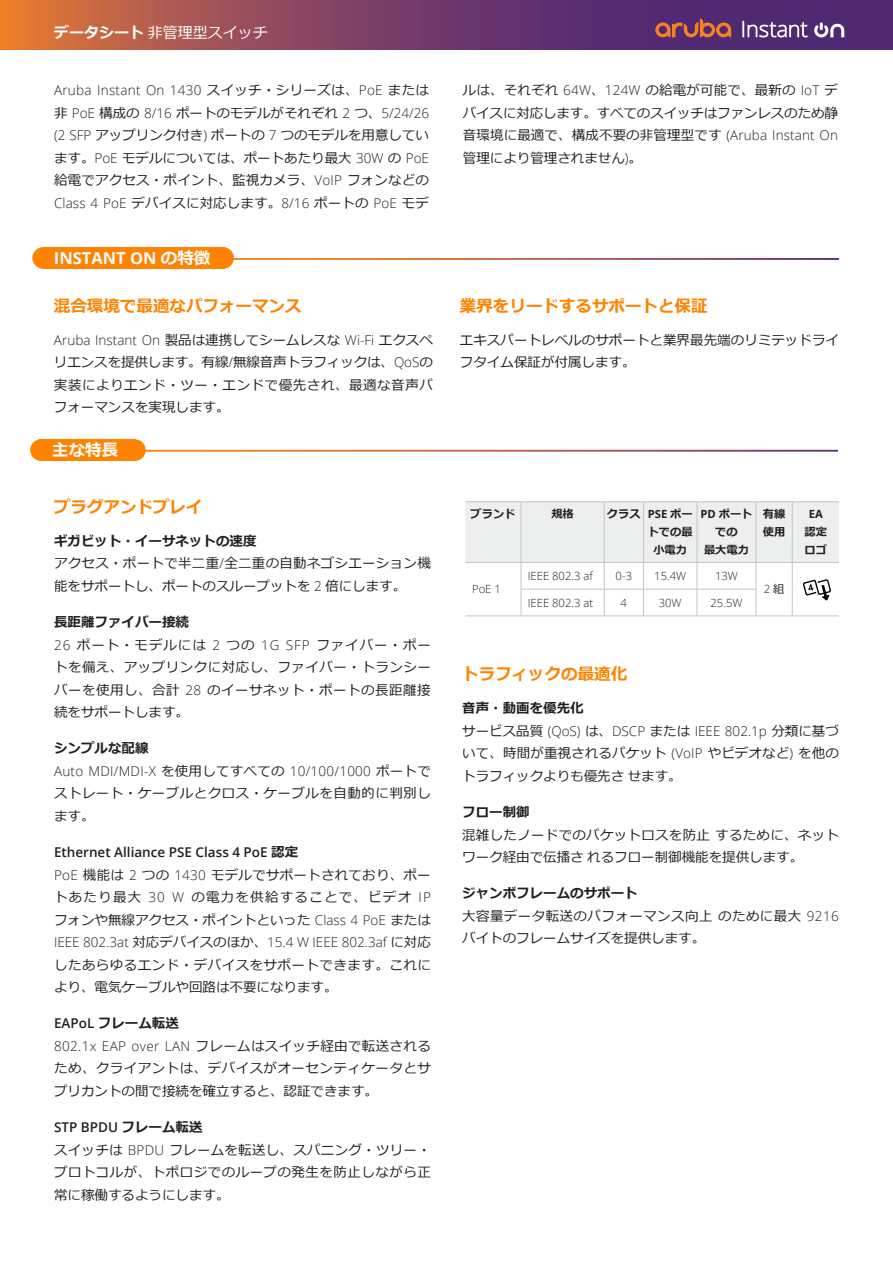
<style>
.page{position:relative;width:893px;height:1263px;background:#fff}
.page>*{position:absolute;margin:0;border:0;box-sizing:border-box;transform-origin:0 0}
.Body_Head_11_14_Oran{font:700 16.5px "Meiryo";color:#ff8300}
.Body__Head_11_14_Bol{font:700 16.5px "Open Sans";color:#fff}
.Body__Head_11_14_Bol-2{font:700 16.5px "Meiryo";color:#fff}
.t1{font:15px "Meiryo";color:#fff}
.Body_Copy_Text_9_14{font:13.5px/22.5px "Meiryo";letter-spacing:.02em;color:#231f20;text-align:justify}
.Body__Text_9_14_blac{font:13.5px/22.5px "Meiryo";letter-spacing:.01em;color:#231f20;text-align:justify}
.Intro__Body_Text_11{font:13.5px/22.5px "Meiryo";letter-spacing:.005em;color:#231f20;text-align:justify}
.Body_Copy_Subhead_9{font:700 13.5px "Meiryo";color:#231f20}
.Body_Copy_Subhead_9-2{font:600 13.5px "Open Sans";color:#231f20}
.Chart__Text_6_5_9_Li{font:300 11.25px "Open Sans";color:#231f20}
.Chart__Row_Head_7_9{font:700 11.25px/18px "Meiryo";color:#231f20;text-align:center}
.s1{font-weight:700}
.s2{font-family:"Open Sans";font-weight:300}
.s3{font-family:"Meiryo"}
.s4{font-family:"Meiryo";font-weight:700}
.s5{font-family:"Open Sans";font-weight:600}
.s6{font-family:"Open Sans"}
.s7{font-family:"Meiryo";font-weight:400}
</style>
<div class="page">
<svg style="left:0;top:0;width:893px;height:49px;background:#804261"></svg>
<svg style="left:655px;top:18px;width:76px;height:19px"></svg>
<svg style="left:814px;top:22px;width:30px;height:15px"></svg>
<svg style="left:742px;top:21px;width:66px;height:16px"></svg>
<div style="left:212px;top:247px;width:22px;height:22px;background:#ff8300;border-radius:50%"></div>
<div style="left:32px;top:247px;width:22px;height:22px;background:#ff8300;border-radius:50%"></div>
<div style="left:43px;top:247px;width:182px;height:22px;background:#ff8300"></div>
<hr style="left:230px;top:258px;width:609px;height:2px;background:#fff">
<div style="left:124px;top:439px;width:22px;height:22px;background:#ff8300;border-radius:50%"></div>
<div style="left:30px;top:439px;width:21px;height:22px;background:#ff8300;border-radius:50%"></div>
<div style="left:40px;top:439px;width:96px;height:22px;background:#ff8300"></div>
<hr style="left:465px;top:501px;width:56px;height:1px;background:#c3c5c8">
<hr style="left:465px;top:616px;width:56px;height:1px;background:#c3c5c8">
<hr style="left:521px;top:501px;width:83px;height:1px;background:#c3c5c8">
<hr style="left:521px;top:616px;width:83px;height:1px;background:#c3c5c8">
<hr style="left:604px;top:501px;width:39px;height:1px;background:#c3c5c8">
<hr style="left:643px;top:501px;width:54px;height:1px;background:#c3c5c8">
<hr style="left:697px;top:501px;width:59px;height:1px;background:#c3c5c8">
<hr style="left:756px;top:501px;width:36px;height:1px;background:#c3c5c8">
<hr style="left:604px;top:616px;width:39px;height:1px;background:#c3c5c8">
<hr style="left:643px;top:616px;width:54px;height:1px;background:#c3c5c8">
<hr style="left:697px;top:616px;width:59px;height:1px;background:#c3c5c8">
<hr style="left:756px;top:616px;width:36px;height:1px;background:#c3c5c8">
<hr style="left:792px;top:501px;width:47px;height:1px;background:#c3c5c8">
<hr style="left:792px;top:616px;width:47px;height:1px;background:#c3c5c8">
<svg style="left:465px;top:502px;width:374px;height:114px"></svg>
<p class="t1" style="left:54px;top:23px;width:215px"><span class="s1">データシート</span>非管理型スイッチ</p>
<p class="Body__Text_9_14_blac" style="left:54px;top:80px;width:377px"><span class="s2">Aruba Instant On 1430</span> スイッチ・シリーズは、<span class="s2">PoE</span> または非 <span class="s2">PoE</span> 構成の <span class="s2">8/16</span> ポートのモデルがそれぞれ <span class="s2">2</span> つ、<span class="s2">5/24/26 (2 SFP</span> アップリンク付き<span class="s2">)</span> ポートの <span class="s2">7</span> つのモデルを用意しています。<span class="s2">PoE</span> モデルについては、ポートあたり最大 <span class="s2">30W</span> の <span class="s2">PoE</span>給電でアクセス・ポイント、監視カメラ、<span class="s2">VoIP</span> フォンなどの<span class="s2">Class 4 PoE</span> デバイスに対応します。<span class="s2">8/16</span> ポートの <span class="s2">PoE</span> モデ</p>
<p class="Body__Text_9_14_blac" style="left:463px;top:80px;width:377px">ルは、それぞれ <span class="s2">64W</span>、<span class="s2">124W</span> の給電が可能で、最新の <span class="s2">IoT</span> デバイスに対応します。すべてのスイッチはファンレスのため静音環境に最適で、構成不要の非管理型です <span class="s2">(Aruba Instant On</span>管理により管理されません<span class="s2">)</span>。</p>
<p class="Body__Head_11_14_Bol" style="left:54px;top:246px;width:158px">INSTANT ON <span class="s3">の特徴</span></p>
<p class="Body_Head_11_14_Oran" style="left:54px;top:294px;width:249px">混合環境で最適なパフォーマンス</p>
<p class="Intro__Body_Text_11" style="left:54px;top:329px;width:380px"><span class="s2">Aruba Instant On</span> 製品は連携してシームレスな <span class="s2">Wi-Fi</span> エクスペリエンスを提供します。有線<span class="s2">/</span>無線音声トラフィックは、<span class="s2">QoS</span>の実装によりエンド・ツー・エンドで優先され、最適な音声パフォーマンスを実現します。</p>
<p class="Body__Head_11_14_Bol-2" style="left:52px;top:438px;width:67px">主な特長</p>
<p class="Body_Head_11_14_Oran" style="left:54px;top:495px;width:150px">プラグアンドプレイ</p>
<p class="Body_Copy_Subhead_9" style="left:54px;top:531px;width:204px">ギガビット・イーサネットの速度</p>
<p class="Body_Copy_Text_9_14" style="left:54px;top:553px;width:378px">アクセス・ポートで半二重<span class="s2">/</span>全二重の自動ネゴシエーション機能をサポートし、ポートのスループットを <span class="s2">2</span> 倍にします。</p>
<p class="Body_Copy_Subhead_9" style="left:54px;top:613px;width:136px">長距離ファイバー接続</p>
<p class="Body_Copy_Text_9_14" style="left:54px;top:634px;width:378px"><span class="s2">26</span> ポート・モデルには <span class="s2">2</span> つの <span class="s2">1G SFP</span> ファイバー・ポートを備え、アップリンクに対応し、ファイバー・トランシーバーを使用し、合計 <span class="s2">28</span> のイーサネット・ポートの長距離接続をサポートします。</p>
<p class="Body_Copy_Subhead_9" style="left:54px;top:739px;width:96px">シンプルな配線</p>
<p class="Body_Copy_Text_9_14" style="left:54px;top:760px;width:378px"><span class="s2">Auto MDI/MDI-X</span> を使用してすべての <span class="s2">10/100/1000</span> ポートでストレート・ケーブルとクロス・ケーブルを自動的に判別します。</p>
<p class="Body_Copy_Subhead_9-2" style="left:54px;top:843px;width:246px">Ethernet Alliance PSE Class 4 PoE <span class="s4">認定</span></p>
<p class="Body_Copy_Text_9_14" style="left:54px;top:864px;width:378px"><span class="s2">PoE</span> 機能は <span class="s2">2</span> つの <span class="s2">1430</span> モデルでサポートされており、ポートあたり最大 <span class="s2">30 W</span> の電力を供給することで、ビデオ <span class="s2">IP</span>フォンや無線アクセス・ポイントといった <span class="s2">Class 4 PoE</span> または<span class="s2">IEEE 802.3at</span> 対応デバイスのほか、<span class="s2">15.4 W IEEE 802.3af</span> に対応したあらゆるエンド・デバイスをサポートできます。これにより、電気ケーブルや回路は不要になります。</p>
<p class="Body_Copy_Subhead_9" style="left:54px;top:1014px;width:126px"><span class="s5">EAPoL</span> フレーム転送</p>
<p class="Body_Copy_Text_9_14" style="left:54px;top:1035px;width:378px"><span class="s2">802.1x EAP over LAN</span> フレームはスイッチ経由で転送されるため、クライアントは、デバイスがオーセンティケータとサプリカントの間で接続を確立すると、認証できます。</p>
<p class="Body_Copy_Subhead_9-2" style="left:54px;top:1118px;width:150px">STP BPDU <span class="s4">フレーム転送</span></p>
<p class="Body_Copy_Text_9_14" style="left:54px;top:1139px;width:378px">スイッチは <span class="s2">BPDU</span> フレームを転送し、スパニング・ツリー・プロトコルが、トポロジでのループの発生を防止しながら正常に稼働するようにします。</p>
<p class="Body_Head_11_14_Oran" style="left:460px;top:294px;width:249px">業界をリードするサポートと保証</p>
<p class="Intro__Body_Text_11" style="left:460px;top:329px;width:381px">エキスパートレベルのサポートと業界最先端のリミテッドライフタイム保証が付属します。</p>
<p class="Chart__Row_Head_7_9" style="left:471px;top:506px;width:46px">ブランド</p>
<p class="Chart__Row_Head_7_9" style="left:551px;top:506px;width:24px">規格</p>
<p class="Chart__Row_Head_7_9" style="left:607px;top:506px;width:35px">クラス</p>
<p class="Chart__Row_Head_7_9" style="left:648px;top:506px;width:46px"><span class="s6">PSE</span> ポートでの最小電力</p>
<p class="Chart__Row_Head_7_9" style="left:700px;top:506px;width:54px"><span class="s6">PD</span> ポートでの<br>最大電力</p>
<p class="Chart__Row_Head_7_9" style="left:763px;top:506px;width:24px;text-align:left">有線使用</p>
<p class="Chart__Row_Head_7_9" style="left:804px;top:506px;width:24px"><span class="s6">EA</span>認定ロゴ</p>
<p class="Chart__Text_6_5_9_Li" style="left:472px;top:582px;width:30px">PoE 1</p>
<p class="Chart__Text_6_5_9_Li" style="left:528px;top:568px;width:67px">IEEE 802.3 af</p>
<p class="Chart__Text_6_5_9_Li" style="left:616px;top:568px;width:18px">0-3</p>
<p class="Chart__Text_6_5_9_Li" style="left:654px;top:568px;width:33px">15.4W</p>
<p class="Chart__Text_6_5_9_Li" style="left:715px;top:568px;width:24px">13W</p>
<p class="Chart__Text_6_5_9_Li" style="left:764px;top:582px;width:22px">2 <span class="s7">組</span></p>
<p class="Chart__Text_6_5_9_Li" style="left:528px;top:595px;width:67px">IEEE 802.3 at</p>
<p class="Chart__Text_6_5_9_Li" style="left:621px;top:595px;width:8px">4</p>
<p class="Chart__Text_6_5_9_Li" style="left:659px;top:595px;width:24px">30W</p>
<p class="Chart__Text_6_5_9_Li" style="left:710px;top:595px;width:33px">25.5W</p>
<p class="Body_Head_11_14_Oran" style="left:462px;top:663px;width:166px">トラフィックの最適化</p>
<p class="Body_Copy_Subhead_9" style="left:462px;top:699px;width:123px">音声・動画を優先化</p>
<p class="Body_Copy_Text_9_14" style="left:462px;top:720px;width:378px">サービス品質 <span class="s2">(QoS)</span> は、<span class="s2">DSCP</span> または <span class="s2">IEEE 802.1p</span> 分類に基づいて、時間が重視されるパケット <span class="s2">(VoIP</span> やビデオなど<span class="s2">)</span> を他のトラフィックよりも優先させます。</p>
<p class="Body_Copy_Subhead_9" style="left:462px;top:803px;width:69px">フロー制御</p>
<p class="Body_Copy_Text_9_14" style="left:462px;top:824px;width:378px">混雑したノードでのパケットロスを防止するために、ネットワーク経由で伝播されるフロー制御機能を提供します。</p>
<p class="Body_Copy_Subhead_9" style="left:462px;top:884px;width:177px">ジャンボフレームのサポート</p>
<p class="Body_Copy_Text_9_14" style="left:462px;top:905px;width:378px">大容量データ転送のパフォーマンス向上のために最大 <span class="s2">9216</span>バイトのフレームサイズを提供します。</p>
</div>
